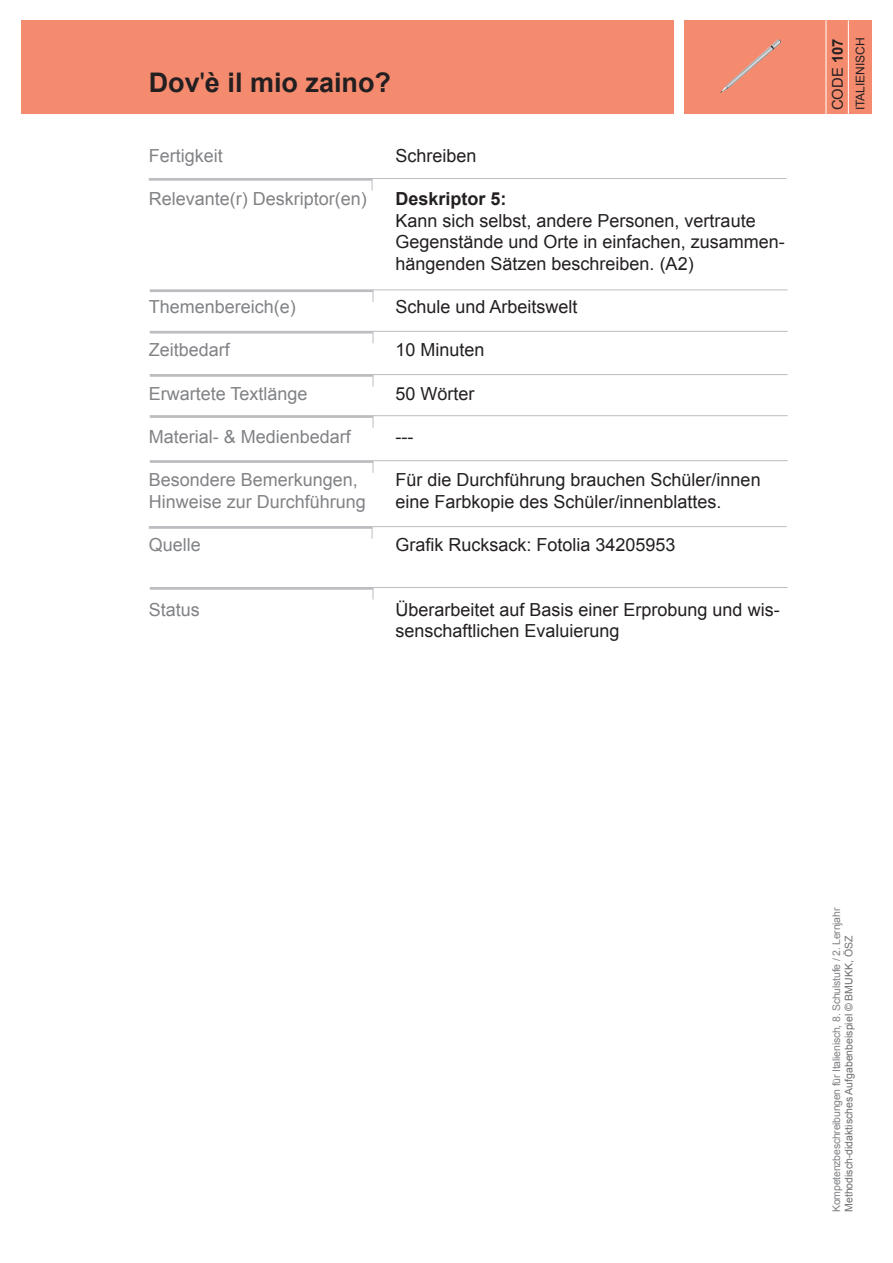
<style>
.page{position:relative;width:893px;height:1263px;background:#fff}
.page>*{position:absolute;margin:0;border:0;box-sizing:border-box;transform-origin:0 0}
.t1{font:700 27px "Arial";color:#231f20}
.t2{font:18px/21.6px "Arial";color:#231f20}
.t3{font:18px/21.6px "Arial";color:#808285}
.t4{font:700 18px "Arial";color:#231f20}
.t5{font:14.85px "Arial";color:#231f20}
.t6{font:12px "Arial";color:#231f20}
.t7{font:10.5px "Arial";letter-spacing:-.02em;color:#808285}
.t8{font:10.5px "Arial";color:#6c6d70}
.s1{font-weight:400}
.s2{font-weight:700}
</style>
<div class="page">
<div style="left:685px;top:21px;width:187px;height:93px;background:#f48a6e"></div>
<div style="left:21px;top:21px;width:652px;height:93px;background:#f48a6e"></div>
<hr style="left:848px;top:20px;width:1px;height:127px;background:#fff">
<hr style="left:826px;top:20px;width:1px;height:127px;background:#fff">
<img style="left:720px;top:39px;width:61px;height:55px">
<hr style="left:149px;top:178px;width:638px;height:1px;background:#bcbdc0">
<hr style="left:149px;top:178px;width:223px;height:3px;background:#bcbdc0">
<svg style="left:372px;top:179px;width:1px;height:12px"></svg>
<hr style="left:150px;top:587px;width:638px;height:1px;background:#bcbdc0">
<hr style="left:150px;top:587px;width:223px;height:3px;background:#bcbdc0">
<svg style="left:373px;top:588px;width:1px;height:12px"></svg>
<hr style="left:150px;top:289px;width:638px;height:1px;background:#bcbdc0">
<hr style="left:150px;top:290px;width:223px;height:2px;background:#bcbdc0">
<svg style="left:373px;top:290px;width:1px;height:12px"></svg>
<hr style="left:150px;top:331px;width:638px;height:1px;background:#bcbdc0">
<hr style="left:150px;top:331px;width:223px;height:2px;background:#bcbdc0">
<hr style="left:150px;top:374px;width:638px;height:1px;background:#bcbdc0">
<hr style="left:150px;top:374px;width:223px;height:3px;background:#bcbdc0">
<svg style="left:373px;top:375px;width:1px;height:12px"></svg>
<hr style="left:150px;top:415px;width:638px;height:1px;background:#bcbdc0">
<hr style="left:150px;top:416px;width:223px;height:2px;background:#bcbdc0">
<svg style="left:373px;top:416px;width:1px;height:12px"></svg>
<hr style="left:150px;top:460px;width:638px;height:1px;background:#bcbdc0">
<hr style="left:150px;top:461px;width:223px;height:2px;background:#bcbdc0">
<svg style="left:373px;top:461px;width:1px;height:12px"></svg>
<hr style="left:149px;top:526px;width:638px;height:1px;background:#bcbdc0">
<hr style="left:149px;top:526px;width:223px;height:3px;background:#bcbdc0">
<svg style="left:372px;top:527px;width:1px;height:12px"></svg>
<h1 class="t1" style="left:149px;top:65px;width:244px">Dov<span class="s1">'</span>è il mio zaino?</h1>
<p class="t3" style="left:149px;top:145px;width:76px">Fertigkeit</p>
<p class="t3" style="left:149px;top:188px;width:220px">Relevante(r) Deskriptor(en)</p>
<p class="t3" style="left:149px;top:296px;width:149px">Themenbereich(e)</p>
<p class="t3" style="left:149px;top:339px;width:83px">Zeitbedarf</p>
<p class="t3" style="left:149px;top:383px;width:160px">Erwartete Textlänge</p>
<p class="t3" style="left:149px;top:426px;width:204px">Material- &amp; Medienbedarf</p>
<p class="t3" style="left:149px;top:469px;width:219px">Besondere Bemerkungen,<br>Hinweise zur Durchführung</p>
<p class="t3" style="left:149px;top:534px;width:54px">Quelle</p>
<p class="t3" style="left:149px;top:599px;width:53px">Status</p>
<p class="t2" style="left:395px;top:145px;width:83px">Schreiben</p>
<p class="t4" style="left:395px;top:187px;width:113px">Deskriptor 5:</p>
<p class="t2" style="left:395px;top:210px;width:391px">Kann sich selbst, andere Personen, vertraute<br>Gegenstände und Orte in einfachen, zusammen&shy;hängenden Sätzen beschreiben. (A2)</p>
<p class="t2" style="left:395px;top:296px;width:184px">Schule und Arbeitswelt</p>
<p class="t2" style="left:395px;top:339px;width:91px">10 Minuten</p>
<p class="t2" style="left:395px;top:383px;width:81px">50 Wörter</p>
<p class="t2" style="left:395px;top:426px;width:19px">---</p>
<p class="t2" style="left:395px;top:469px;width:367px">Für die Durchführung brauchen Schüler/innen eine Farbkopie des Schüler/innenblattes.</p>
<p class="t2" style="left:395px;top:534px;width:282px">Grafik Rucksack: Fotolia 34205953</p>
<p class="t2" style="left:395px;top:599px;width:386px">Überarbeitet auf Basis einer Erprobung und wis&shy;senschaftlichen Evaluierung</p>
<p class="t5" style="left:828px;top:110px;width:73px;rotate:-90deg">CODE <span class="s2">107</span></p>
<p class="t6" style="left:852px;top:110px;width:75px;rotate:-90deg">ITALIENISCH</p>
<p class="t7" style="left:829px;top:1212px;width:306px;rotate:-90deg">Kompetenzbeschreibungen für Italienisch, 8. Schulstufe / 2. Lernjahr</p>
<p class="t8" style="left:842px;top:1212px;width:278px;rotate:-90deg">Methodisch-didaktisches Aufgabenbeispiel © BMUKK, ÖSZ</p>
</div>
